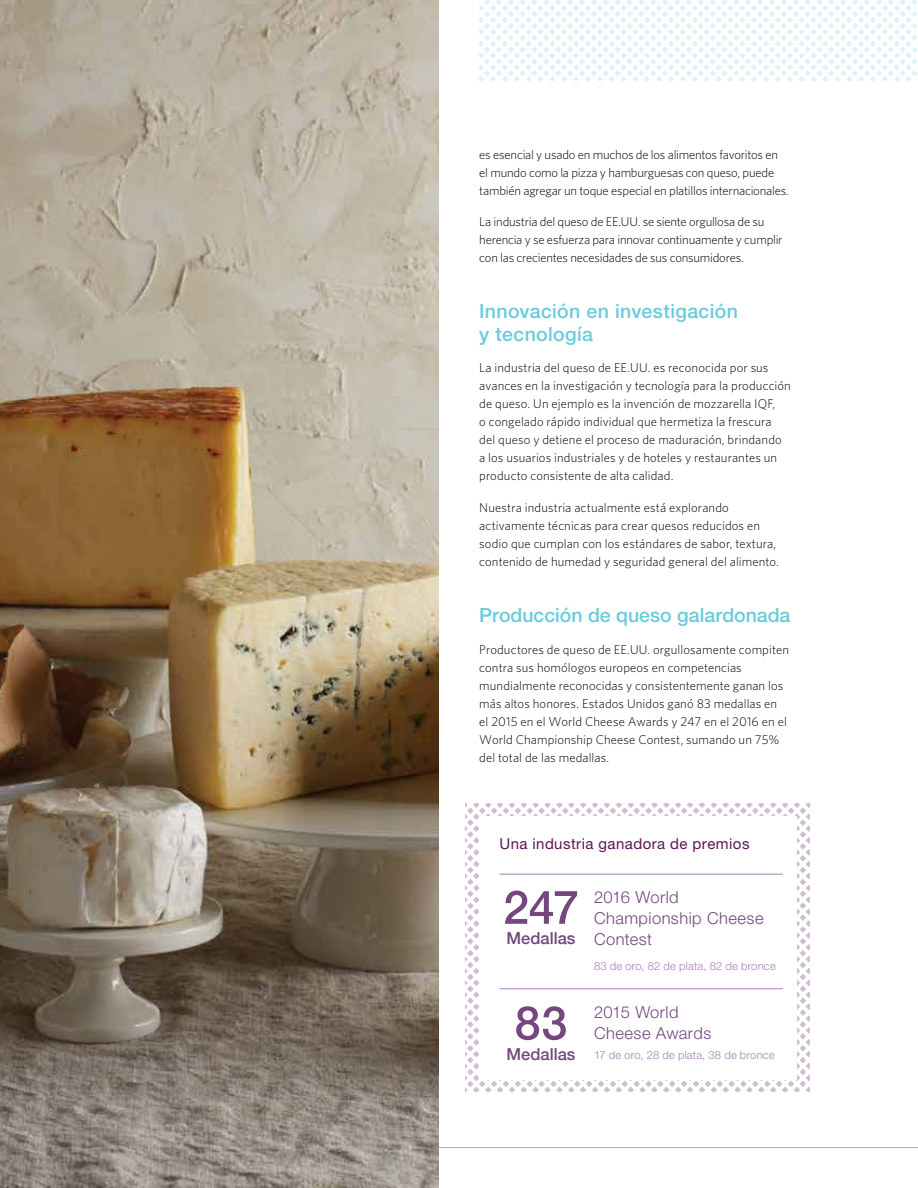
<style>
.page{position:relative;width:918px;height:1188px;background:#fff}
.page>*{position:absolute;margin:0;border:0;box-sizing:border-box;transform-origin:0 0}
.t1{font:500 19.5px/22.5px "Helvetica Neue LT";letter-spacing:.005em;color:#69cbdb}
.t2{font:300 16.5px/21px "Helvetica Neue LT";letter-spacing:.025em;color:#75477f}
.t3{font:500 16.5px "Helvetica Neue";color:#75477f}
.t4{font:15px "Helvetica Neue LT";letter-spacing:.03em;color:#5f1358}
.t5{font:300 12.75px/18px "Whitney HTF";letter-spacing:.005em;color:#000}
.t6{font:300 12.75px/18px "Whitney HTF";letter-spacing:-.015em;color:#000}
.t7{font:300 11.25px "Helvetica Neue LT";letter-spacing:.015em;color:#aa80b9}
.s1{font-family:"Helvetica Neue";font-weight:500;font-size:16.5px;color:#75477f}
</style>
<div class="page">
<hr style="left:0;top:1147px;width:918px;height:1px;background:#69cbdb">
<svg style="left:479px;top:0;width:439px;height:81px"></svg>
<img style="left:0;top:0;width:439px;height:1188px">
<svg style="left:466px;top:803px;width:344px;height:289px"></svg>
<p class="t6" style="left:479px;top:145px;width:311px">es esencial y usado en muchos de los alimentos favoritos en el mundo como la pizza y hamburguesas con queso, puede también agregar un toque especial en platillos internacionales.</p>
<p class="t6" style="left:479px;top:213px;width:305px">La industria del queso de EE.UU. se siente orgullosa de su herencia y se esfuerza para innovar continuamente y cumplir con las crecientes necesidades de sus consumidores.</p>
<h1 class="t1" style="left:479px;top:300px;width:260px">Innovación en investigación y tecnología</h1>
<p class="t5" style="left:479px;top:359px;width:313px">La industria del queso de EE.UU. es reconocida por sus avances en la investigación y tecnología para la producción de queso. Un ejemplo es la invención de mozzarella IQF,<br>o congelado rápido individual que hermetiza la frescura<br>del queso y detiene el proceso de maduración, brindando a los usuarios industriales y de hoteles y restaurantes un producto consistente de alta calidad.</p>
<p class="t5" style="left:479px;top:498px;width:301px">Nuestra industria actualmente está explorando activamente técnicas para crear quesos reducidos en sodio que cumplan con los estándares de sabor, textura, contenido de humedad y seguridad general del alimento.</p>
<h1 class="t1" style="left:479px;top:604px;width:313px">Producción de queso galardonada</h1>
<p class="t5" style="left:479px;top:640px;width:311px">Productores de queso de EE.UU. orgullosamente compiten contra sus homólogos europeos en competencias mundialmente reconocidas y consistentemente ganan los más altos honores. Estados Unidos ganó 83 medallas en el 2015 en el World Cheese Awards y 247 en el 2016 en el World Championship Cheese Contest, sumando un 75% del total de las medallas.</p>
<p class="t4" style="left:500px;top:834px;width:252px">Una industria ganadora de premios</p>
<p class="t2" style="left:594px;top:887px;width:171px">2016 World<br>Championship Cheese<br>Contest</p>
<p class="t7" style="left:594px;top:959px;width:183px">83 de oro, 82 de plata, 82 de bronce</p>
<p class="t2" style="left:594px;top:1001px;width:119px">2015 World<br>Cheese Awards</p>
<p class="t7" style="left:507px;top:1049px;width:270px"><span class="s1">Medallas</span> 17 de oro, 28 de plata, 38 de bronce</p>
<p class="t3" style="left:507px;top:925px;width:70px">Medallas</p>
</div>
